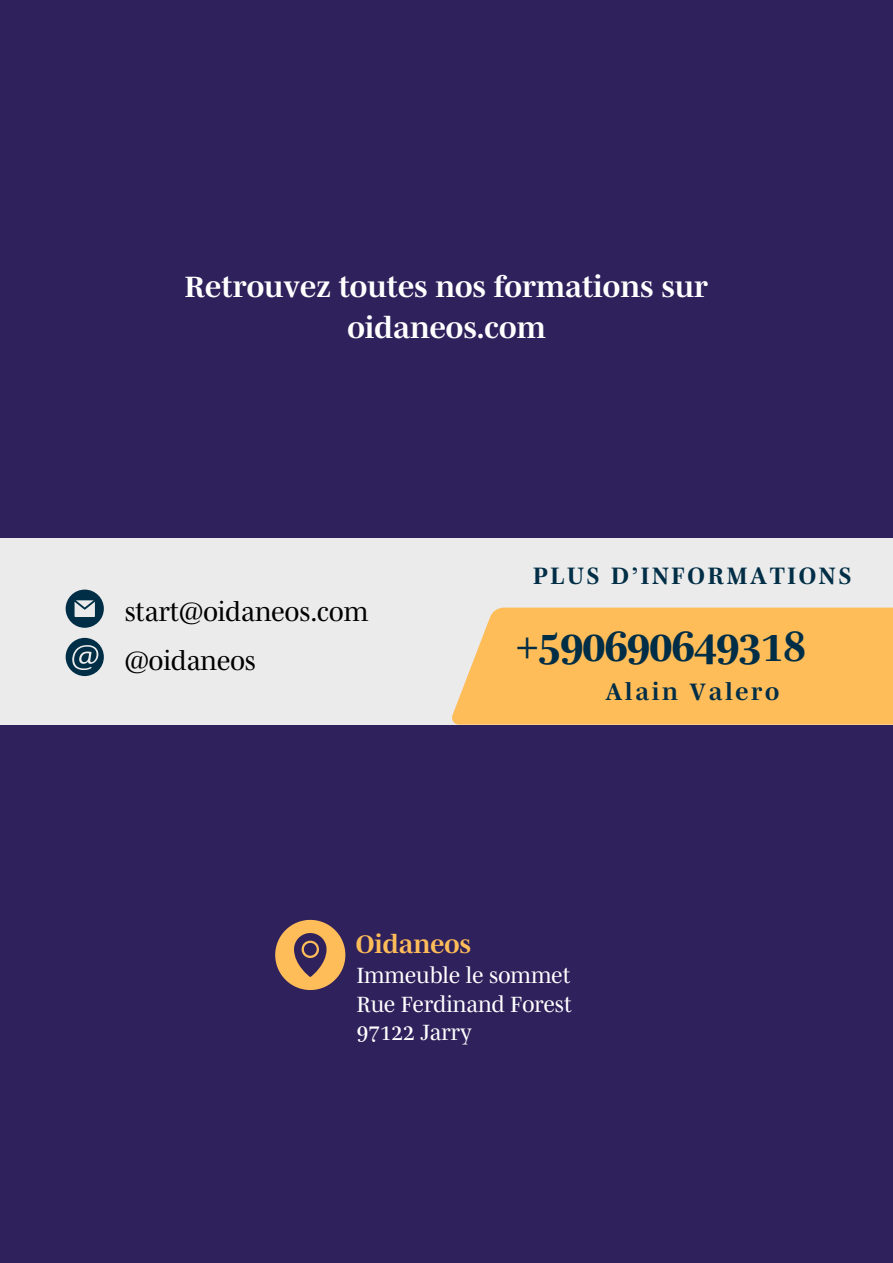
<style>
.page{position:relative;width:893px;height:1263px;background:#2e215c}
.page>*{position:absolute;margin:0;border:0;box-sizing:border-box;transform-origin:0 0}
.t1{font:700 43.35px "Mencken Pro";color:#002e46}
.t2{font:700 30px/41.6px "Mencken Pro";color:#fff;text-align:center}
.t3{font:27px/48.3px "Mencken Pro";color:#000}
.t4{font:700 25.88px "Mencken Pro";color:#ffbd59}
.t5{font:700 24.22px "Mencken Pro";letter-spacing:.11em;color:#002e46}
.t6{font:22.5px/28.7px "Mencken Pro";color:#fff;text-align:justify}
</style>
<div class="page">
<div style="left:0;top:538px;width:893px;height:187px;background:#ebebeb"></div>
<svg style="left:66px;top:590px;width:38px;height:38px"></svg>
<svg style="left:66px;top:638px;width:38px;height:38px"></svg>
<div style="left:452px;top:608px;width:441px;height:117px;background:#ffbd59"></div>
<svg style="left:275px;top:920px;width:70px;height:70px"></svg>
<h2 class="t2" style="left:185px;top:263px;width:525px">Retrouvez toutes nos formations sur oidaneos.com</h2>
<p class="t3" style="left:125px;top:585px;width:245px">start@oidaneos.com @oidaneos</p>
<p class="t5" style="left:533px;top:558px;width:320px">PLUS D’INFORMATIONS</p>
<h1 class="t1" style="left:516px;top:613px;width:291px">+590690649318</h1>
<p class="t5" style="left:605px;top:674px;width:175px">Alain Valero</p>
<p class="t4" style="left:356px;top:924px;width:117px">Oidaneos</p>
<p class="t6" style="left:357px;top:959px;width:216px">Immeuble le sommet Rue Ferdinand Forest 97122 Jarry</p>
</div>
